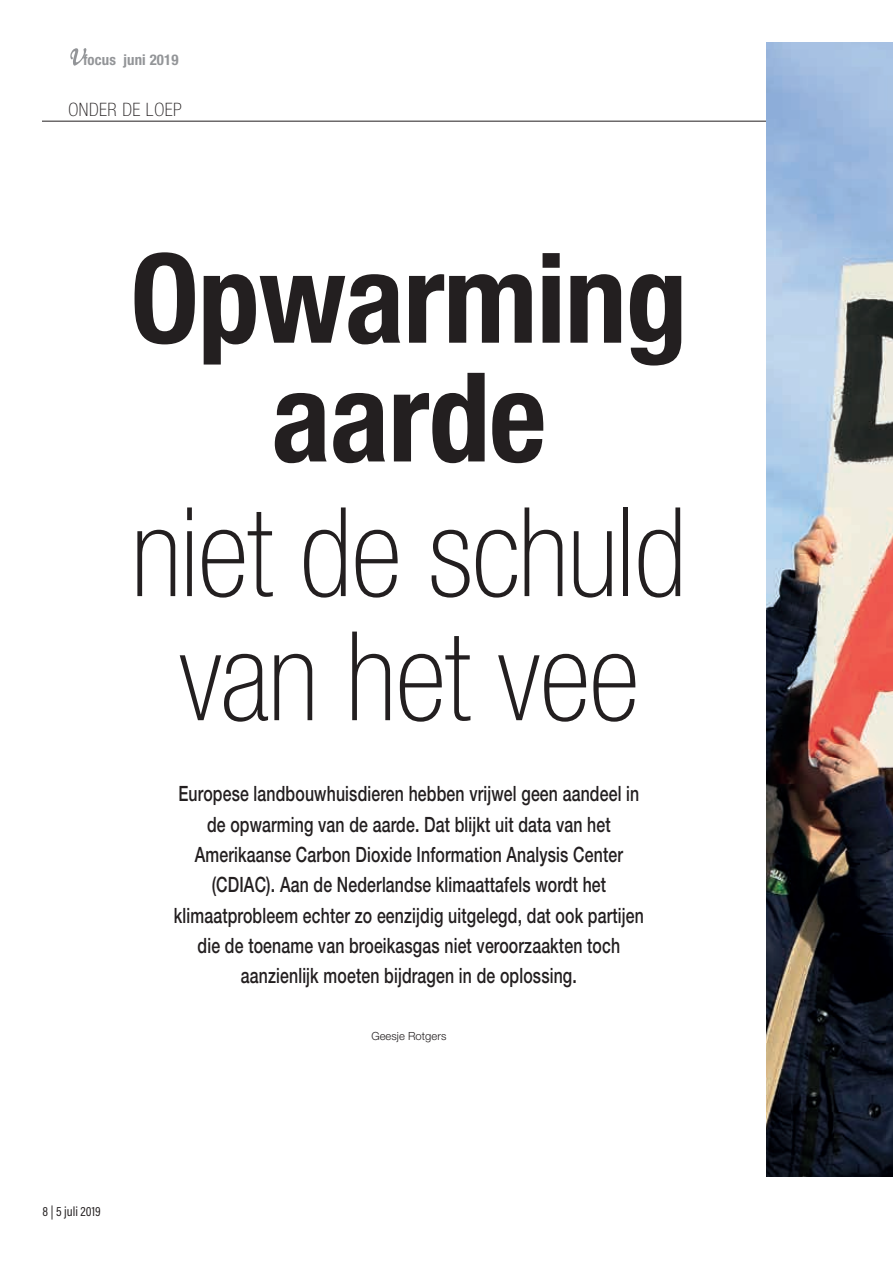
<style>
.page{position:relative;width:893px;height:1263px;background:#fff}
.page>*{position:absolute;margin:0;border:0;box-sizing:border-box;transform-origin:0 0}
.t1{font:100 condensed 124.05px/124.1px "Helvetica Neue LT Std";letter-spacing:-.01em;color:#231f20;text-align:center}
.t2{font:700 condensed 124.05px/118.8px "Helvetica Neue LT Std";letter-spacing:-.01em;color:#231f20;text-align:center}
.t3{font:500 21.15px/30.3px "Helvetica Neue LT Std";letter-spacing:.01em;color:#231f20;text-align:center;scale:.75 1}
.t4{font:100 condensed 18.45px "Helvetica Neue LT Std";letter-spacing:.03em;color:#231f20}
.t5{font:700 condensed 14.85px "Helvetica Neue LT Std";letter-spacing:.01em;color:#939598}
.t6{font:13.5px "Acumin Pro Cond";color:#231f20}
.t7{font:300 11.25px "Helvetica Neue LT Std";letter-spacing:.005em;color:#231f20}
</style>
<div class="page">
<hr style="left:43px;top:121px;width:792px;height:1px;background:#231f20">
<img style="left:767px;top:43px;width:126px;height:1133px">
<svg style="left:70px;top:48px;width:17px;height:18px"></svg>
<p class="t5" style="left:83px;top:50px;width:97px">focus juni 2019</p>
<p class="t4" style="left:68px;top:99px;width:115px">ONDER DE LOEP</p>
<h1 class="t2" style="left:130px;top:238px;width:559px">Opwarming aarde</h1>
<h1 class="t1" style="left:131px;top:489px;width:557px">niet de schuld van het vee</h1>
<p class="t3" style="left:174px;top:778px;width:628px">Europese landbouwhuisdieren hebben vrijwel geen aandeel in de opwarming van de aarde. Dat blijkt uit data van het Amerikaanse Carbon Dioxide Information Analysis Center (CDIAC). Aan de Nederlandse klimaattafels wordt het klimaatprobleem echter zo eenzijdig uitgelegd, dat ook partijen die de toename van broeikasgas niet veroorzaakten toch aanzienlijk moeten bijdragen in de oplossing.</p>
<p class="t6" style="left:43px;top:1202px;width:60px">8 | 5 juli 2019</p>
<p class="t7" style="left:371px;top:1029px;width:77px">Geesje Rotgers</p>
</div>
